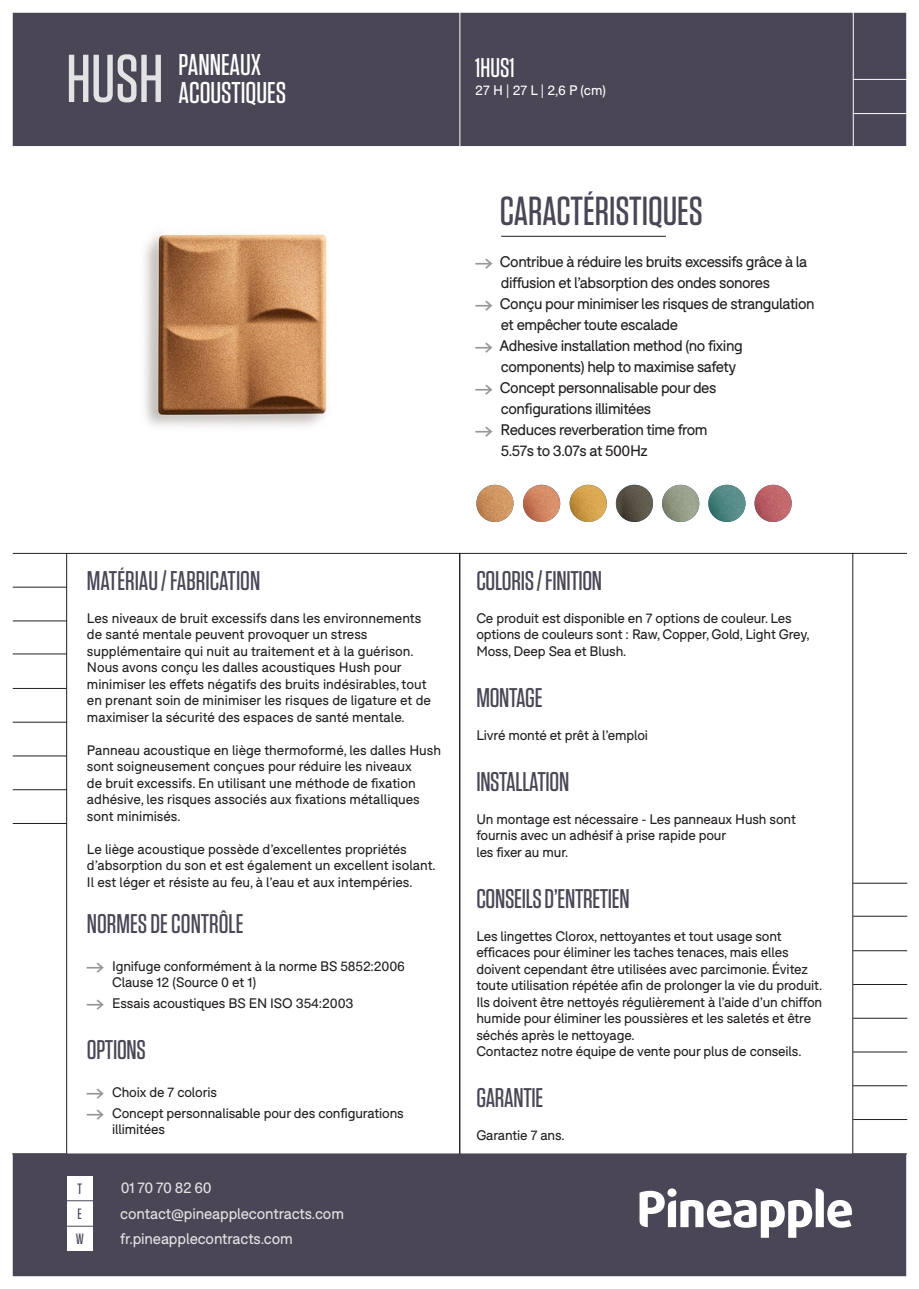
<style>
.page{position:relative;width:919px;height:1289px;background:#fff}
.page>*{position:absolute;margin:0;border:0;box-sizing:border-box;transform-origin:0 0}
.t1{font:500 67.5px "Tungsten";color:#fff}
.t2{font:500 40.5px "Tungsten";color:#4b4656}
.t3{font:500 30px/28.5px "Tungsten";color:#fff}
.t4{font:500 27px "Tungsten";letter-spacing:-.01em;color:#4b4656}
.t5{font:500 27px "Tungsten";color:#fff}
.t6{font:15px "F37 Bolton";letter-spacing:-.03em;color:#231f20}
.t7{font:15px "F37 Bolton";letter-spacing:-.01em;color:#fff}
.t8{font:500 15px "Tungsten";color:#4b4656}
.t9{font:13.5px/16.5px "F37 Bolton";letter-spacing:-.01em;color:#231f20}
.t10{font:13.5px "F37 Bolton";color:#fff}
.s1{font-family:"Pinearrow";color:#939598}
.s2{font-family:"Pinearrow";font-size:15px;color:#939598}
</style>
<div class="page">
<hr style="left:12px;top:1153px;width:54px;height:1px;background:#231f20">
<div style="left:13px;top:13px;width:893px;height:133px;background:#4b4656"></div>
<div style="left:13px;top:1153px;width:893px;height:123px;background:#4b4656;border:2px solid #4b4656"></div>
<hr style="left:853px;top:882px;width:54px;height:1px;background:#231f20">
<hr style="left:853px;top:1017px;width:54px;height:1px;background:#231f20">
<hr style="left:853px;top:950px;width:54px;height:1px;background:#231f20">
<hr style="left:853px;top:1085px;width:54px;height:1px;background:#231f20">
<hr style="left:853px;top:1051px;width:54px;height:1px;background:#231f20">
<hr style="left:853px;top:984px;width:54px;height:1px;background:#231f20">
<hr style="left:853px;top:1119px;width:54px;height:1px;background:#231f20">
<img style="left:144px;top:232px;width:183px;height:195px">
<hr style="left:853px;top:915px;width:54px;height:1px;background:#231f20">
<svg style="left:639px;top:1188px;width:212px;height:49px"></svg>
<div style="left:667px;top:1188px;width:9px;height:8px;background:#fff;border-radius:50%"></div>
<div style="left:67px;top:1175px;width:26px;height:25px;background:#fff"></div>
<div style="left:67px;top:1200px;width:26px;height:25px;background:#fff"></div>
<svg style="left:67px;top:1200px;width:26px;height:1px"></svg>
<hr style="left:852px;top:553px;width:54px;height:1px;background:#231f20">
<hr style="left:501px;top:236px;width:164px;height:1px;background:#231f20">
<hr style="left:852px;top:12px;width:1px;height:135px;background:#fff">
<hr style="left:852px;top:79px;width:54px;height:1px;background:#fff">
<hr style="left:852px;top:113px;width:54px;height:1px;background:#fff">
<hr style="left:459px;top:12px;width:1px;height:134px;background:#fff">
<hr style="left:13px;top:620px;width:54px;height:1px;background:#231f20">
<hr style="left:13px;top:755px;width:54px;height:1px;background:#231f20">
<hr style="left:13px;top:688px;width:54px;height:1px;background:#231f20">
<hr style="left:13px;top:553px;width:54px;height:1px;background:#231f20">
<hr style="left:13px;top:823px;width:54px;height:1px;background:#231f20">
<hr style="left:13px;top:789px;width:54px;height:1px;background:#231f20">
<hr style="left:13px;top:721px;width:54px;height:1px;background:#231f20">
<hr style="left:13px;top:587px;width:54px;height:1px;background:#231f20">
<hr style="left:13px;top:653px;width:54px;height:1px;background:#231f20">
<div style="left:67px;top:1225px;width:26px;height:25px;background:#fff"></div>
<svg style="left:67px;top:1225px;width:26px;height:1px"></svg>
<img style="left:476px;top:485px;width:37px;height:37px;border-radius:19px">
<img style="left:523px;top:485px;width:37px;height:37px;border-radius:19px">
<img style="left:569px;top:485px;width:37px;height:37px;border-radius:19px">
<img style="left:615px;top:485px;width:38px;height:37px;border-radius:19px">
<img style="left:662px;top:485px;width:37px;height:37px;border-radius:19px">
<img style="left:708px;top:485px;width:37px;height:37px;border-radius:19px">
<img style="left:754px;top:485px;width:37px;height:37px;border-radius:19px">
<h1 class="t1" style="left:66px;top:43px;width:99px">HUSH</h1>
<h3 class="t3" style="left:179px;top:51px;width:109px">PANNEAUX<br>ACOUSTIQUES</h3>
<h3 class="t5" style="left:475px;top:54px;width:41px">1HUS1</h3>
<p class="t10" style="left:475px;top:82px;width:132px">27 H | 27 L | 2,6 P (cm)</p>
<h2 class="t2" style="left:499px;top:190px;width:205px">CARACTÉRISTIQUES</h2>
<p class="t6" style="left:475px;top:253px;width:333px"><span class="s1">A</span> Contribue à réduire les bruits excessifs grâce à la</p>
<p class="t6" style="left:501px;top:274px;width:270px">diffusion et l’absorption des ondes sonores</p>
<p class="t6" style="left:475px;top:295px;width:341px"><span class="s1">A</span> Conçu pour minimiser les risques de strangulation</p>
<p class="t6" style="left:501px;top:316px;width:178px">et empêcher toute escalade</p>
<p class="t6" style="left:475px;top:337px;width:269px"><span class="s1">A</span> Adhesive installation method (no fixing</p>
<p class="t6" style="left:501px;top:358px;width:237px">components) help to maximise safety</p>
<p class="t6" style="left:475px;top:379px;width:242px"><span class="s1">A</span> Concept personnalisable pour des</p>
<p class="t6" style="left:501px;top:400px;width:152px">configurations illimitées</p>
<p class="t6" style="left:475px;top:421px;width:234px"><span class="s1">A</span> Reduces reverberation time from</p>
<p class="t6" style="left:501px;top:442px;width:148px">5.57s to 3.07s at 500Hz</p>
<h3 class="t4" style="left:87px;top:566px;width:175px">MATÉRIAU / FABRICATION</h3>
<p class="t9" style="left:87px;top:609px;width:345px">Les niveaux de bruit excessifs dans les environnements de santé mentale peuvent provoquer un stress supplémentaire qui nuit au traitement et à la guérison.<br>Nous avons conçu les dalles acoustiques Hush pour minimiser les effets négatifs des bruits indésirables, tout en prenant soin de minimiser les risques de ligature et de maximiser la sécurité des espaces de santé mentale.</p>
<p class="t9" style="left:87px;top:741px;width:355px">Panneau acoustique en liège thermoformé, les dalles Hush sont soigneusement conçues pour réduire les niveaux<br>de bruit excessifs. En utilisant une méthode de fixation adhésive, les risques associés aux fixations métalliques sont minimisés.</p>
<p class="t9" style="left:87px;top:840px;width:350px">Le liège acoustique possède d’excellentes propriétés d’absorption du son et est également un excellent isolant.<br>Il est léger et résiste au feu, à l’eau et aux intempéries.</p>
<h3 class="t4" style="left:87px;top:909px;width:158px">NORMES DE CONTRÔLE</h3>
<p class="t9" style="left:112px;top:957px;width:294px;text-indent:-25px"><span class="s2">A</span> Ignifuge conformément à la norme BS 5852:2006<br>Clause 12 (Source 0 et 1)</p>
<p class="t9" style="left:87px;top:995px;width:268px"><span class="s2">A</span> Essais acoustiques BS EN ISO 354:2003</p>
<h3 class="t4" style="left:87px;top:1035px;width:60px">OPTIONS</h3>
<p class="t9" style="left:87px;top:1081px;width:318px;line-height:21px"><span class="s2">A</span> Choix de 7 coloris<br><span class="s2">A</span> Concept personnalisable pour des configurations</p>
<p class="t9" style="left:112px;top:1121px;width:54px">illimitées</p>
<p class="t8" style="left:78px;top:1181px;width:6px">T</p>
<p class="t7" style="left:120px;top:1179px;width:93px">01 70 70 82 60</p>
<p class="t8" style="left:78px;top:1206px;width:6px">E</p>
<p class="t7" style="left:120px;top:1204px;width:225px">contact@pineapplecontracts.com</p>
<p class="t8" style="left:76px;top:1230px;width:10px">W</p>
<p class="t7" style="left:120px;top:1229px;width:174px">fr.pineapplecontracts.com</p>
<h3 class="t4" style="left:476px;top:566px;width:127px">COLORIS / FINITION</h3>
<p class="t9" style="left:476px;top:609px;width:335px">Ce produit est disponible en 7 options de couleur. Les options de couleurs sont : Raw, Copper, Gold, Light Grey,<br>Moss, Deep Sea et Blush.</p>
<h3 class="t4" style="left:476px;top:683px;width:68px">MONTAGE</h3>
<p class="t9" style="left:476px;top:726px;width:173px">Livré monté et prêt à l’emploi</p>
<h3 class="t4" style="left:476px;top:767px;width:94px">INSTALLATION</h3>
<p class="t9" style="left:476px;top:810px;width:321px">Un montage est nécessaire - Les panneaux Hush sont fournis avec un adhésif à prise rapide pour<br>les fixer au mur.</p>
<h3 class="t4" style="left:476px;top:884px;width:155px">CONSEILS D’ENTRETIEN</h3>
<p class="t9" style="left:476px;top:927px;width:347px">Les lingettes Clorox, nettoyantes et tout usage sont efficaces pour éliminer les taches tenaces, mais elles doivent cependant être utilisées avec parcimonie. Évitez toute utilisation répétée afin de prolonger la vie du produit.<br>Ils doivent être nettoyés régulièrement à l’aide d’un chiffon humide pour éliminer les poussières et les saletés et être séchés après le nettoyage.<br>Contactez notre équipe de vente pour plus de conseils.</p>
<h3 class="t4" style="left:476px;top:1083px;width:68px">GARANTIE</h3>
<p class="t9" style="left:476px;top:1127px;width:90px">Garantie 7 ans.</p>
</div>
